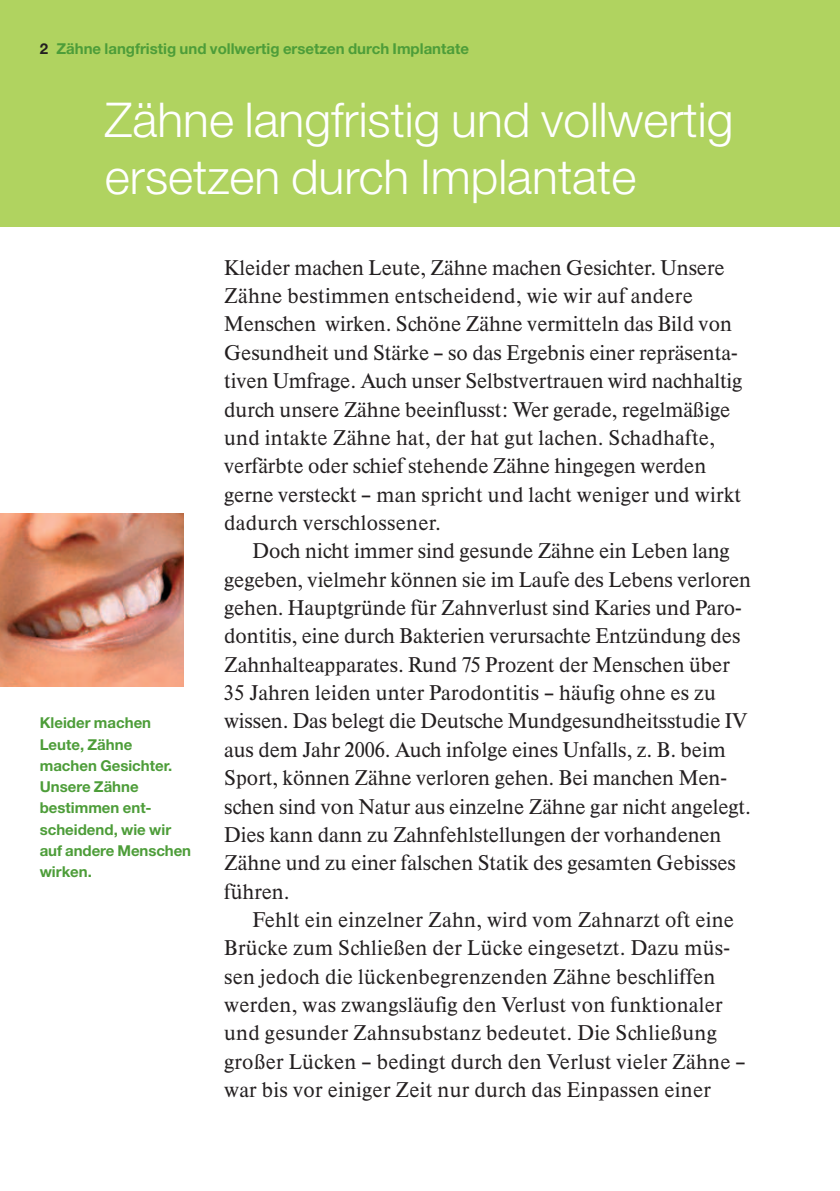
<style>
.page{position:relative;width:840px;height:1191px;background:#fff}
.page>*{position:absolute;margin:0;border:0;box-sizing:border-box;transform-origin:0 0}
.t1{font:300 48px/56.8px "Helvetica Neue";color:#fff}
.t2{font:500 21px/28.4px "Times BQ";color:#231f20}
.t3{font:700 15px/21.2px "Helvetica Neue";color:#4d9d39}
.s1{color:#231f20}
</style>
<div class="page">
<div style="left:0;top:0;width:839px;height:227px;background:#b0d360"></div>
<img style="left:0;top:513px;width:183px;height:173px">
<p class="t3" style="left:40px;top:38px;width:430px"><span class="s1">2</span> Zähne langfristig und vollwertig ersetzen durch Implantate</p>
<h1 class="t1" style="left:105px;top:91px;width:629px">Zähne langfristig und vollwertig ersetzen durch Implantate</h1>
<p class="t3" style="left:40px;top:712px;width:153px">Kleider machen<br>Leute, Zähne machen Gesichter.<br>Unsere Zähne bestimmen ent&shy;scheidend, wie wir auf andere Menschen wirken.</p>
<p class="t2" style="left:224px;top:253px;width:519px">Kleider machen Leute, Zähne machen Gesichter. Unsere Zähne bestimmen entscheidend, wie wir auf andere Menschen wirken. Schöne Zähne vermitteln das Bild von Gesundheit und Stärke – so das Ergebnis einer repräsenta&shy;tiven Umfrage. Auch unser Selbstvertrauen wird nachhaltig durch unsere Zähne beeinflusst: Wer gerade, regelmäßige und intakte Zähne hat, der hat gut lachen. Schadhafte, verfärbte oder schief stehende Zähne hingegen werden gerne versteckt – man spricht und lacht weniger und wirkt dadurch verschlossener.</p>
<p class="t2" style="left:224px;top:536px;width:528px;text-indent:28px">Doch nicht immer sind gesunde Zähne ein Leben lang gegeben, vielmehr können sie im Laufe des Lebens verloren gehen. Hauptgründe für Zahnverlust sind Karies und Paro&shy;dontitis, eine durch Bakterien verursachte Entzündung des Zahnhalteapparates. Rund 75 Prozent der Menschen über 35 Jahren leiden unter Parodontitis – häufig ohne es zu wissen. Das belegt die Deutsche Mundgesundheitsstudie IV aus dem Jahr 2006. Auch infolge eines Unfalls, z. B. beim Sport, können Zähne verloren gehen. Bei manchen Men&shy;schen sind von Natur aus einzelne Zähne gar nicht angelegt.<br>Dies kann dann zu Zahnfehlstellungen der vorhandenen Zähne und zu einer falschen Statik des gesamten Gebisses führen.</p>
<p class="t2" style="left:224px;top:905px;width:522px;text-indent:28px">Fehlt ein einzelner Zahn, wird vom Zahnarzt oft eine Brücke zum Schließen der Lücke eingesetzt. Dazu müs&shy;sen jedoch die lückenbegrenzenden Zähne beschliffen werden, was zwangsläufig den Verlust von funktionaler und gesunder Zahnsubstanz bedeutet. Die Schließung großer Lücken – bedingt durch den Verlust vieler Zähne – war bis vor einiger Zeit nur durch das Einpassen einer</p>
</div>
